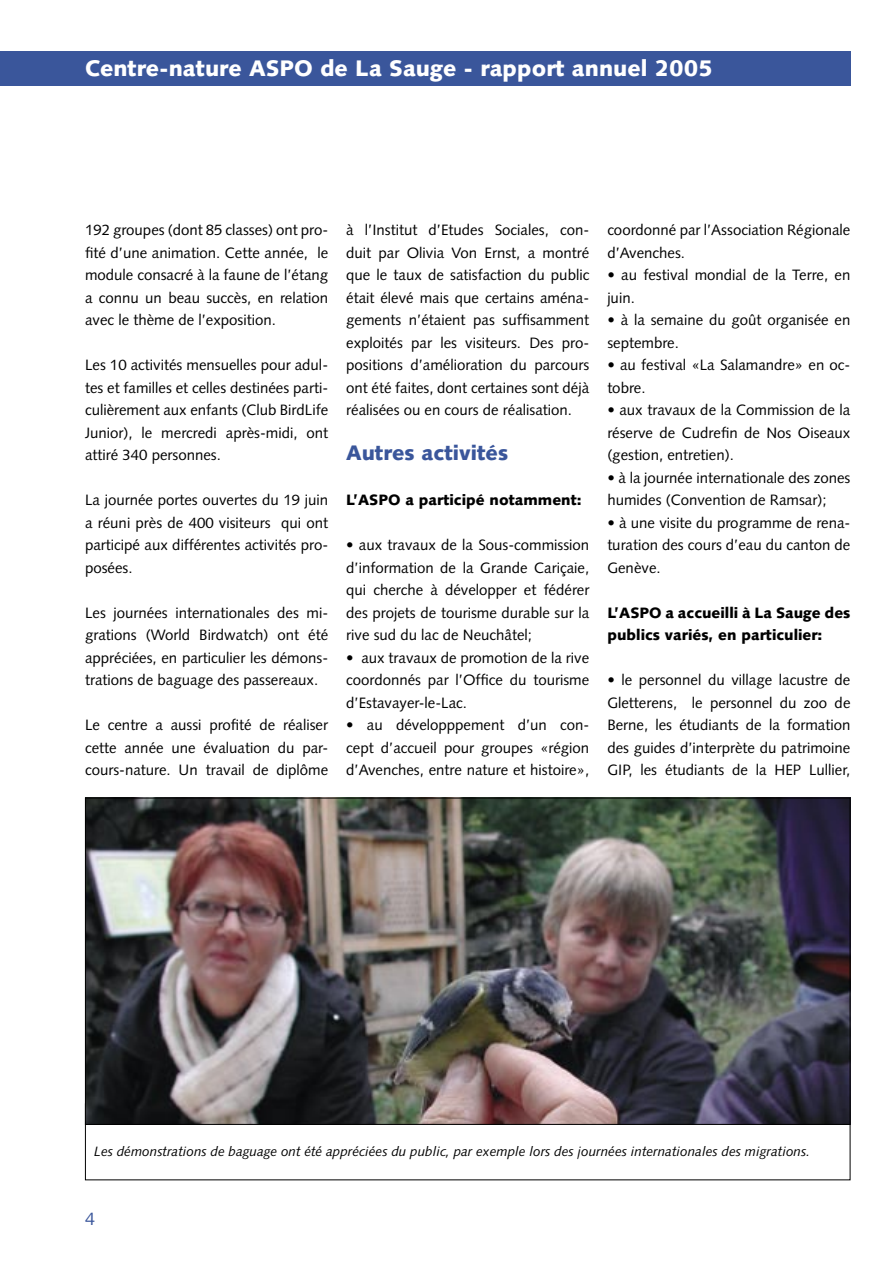
<style>
.page{position:relative;width:893px;height:1263px;background:#fff}
.page>*{position:absolute;margin:0;border:0;box-sizing:border-box;transform-origin:0 0}
.t1{font:900 22.5px "Syntax";color:#fff}
.Titres{font:900 21px "Syntax";color:#3a569b}
.t2{font:18px "Syntax";color:#3a569b}
.Texte_courant{font:15px/22.5px "Syntax";color:#000;text-align:justify}
.Sous-titres{font:900 15px/22.5px "Syntax";color:#000}
.Légendes{font:italic 13.5px "Syntax";color:#000}
</style>
<div class="page">
<div style="left:0;top:51px;width:850px;height:34px;background:#3a569b"></div>
<img style="left:87px;top:800px;width:761px;height:323px">
<h1 class="t1" style="left:85px;top:55px;width:629px">Centre-nature ASPO de La Sauge - rapport annuel 2005</h1>
<p class="Texte_courant" style="left:85px;top:219px;width:245px">192 groupes (dont 85 classes) ont pro&shy;fité d’une animation. Cette année, le module consacré à la faune de l’étang a connu un beau succès, en relation avec le thème de l’exposition.</p>
<p class="Texte_courant" style="left:85px;top:354px;width:245px">Les 10 activités mensuelles pour adul&shy;tes et familles et celles destinées parti&shy;culièrement aux enfants (Club BirdLife Junior), le mercredi après-midi, ont attiré 340 personnes.</p>
<p class="Texte_courant" style="left:85px;top:489px;width:245px">La journée portes ouvertes du 19 juin a réuni près de 400 visiteurs qui ont participé aux différentes activités pro&shy;posées.</p>
<p class="Texte_courant" style="left:85px;top:601px;width:245px">Les journées internationales des mi&shy;grations (World Birdwatch) ont été appréciées, en particulier les démons&shy;trations de baguage des passereaux.</p>
<p class="Texte_courant" style="left:85px;top:714px;width:245px">Le centre a aussi profité de réaliser cette année une évaluation du par&shy;cours-nature. Un travail de diplôme</p>
<p class="Texte_courant" style="left:346px;top:219px;width:245px">à l’Institut d’Etudes Sociales, con&shy;duit par Olivia Von Ernst, a montré que le taux de satisfaction du public était élevé mais que certains aména&shy;gements n’étaient pas suffisamment exploités par les visiteurs. Des pro&shy;positions d’amélioration du parcours ont été faites, dont certaines sont déjà réalisées ou en cours de réalisation.</p>
<p class="Titres" style="left:346px;top:440px;width:163px">Autres activités</p>
<p class="Sous-titres" style="left:346px;top:489px;width:237px">L’ASPO a participé notamment:</p>
<p class="Texte_courant" style="left:346px;top:534px;width:245px">• aux travaux de la Sous-commission d’information de la Grande Cariçaie, qui cherche à développer et fédérer des projets de tourisme durable sur la rive sud du lac de Neuchâtel;</p>
<p class="Texte_courant" style="left:346px;top:646px;width:245px">• aux travaux de promotion de la rive coordonnés par l’Office du tourisme d’Estavayer-le-Lac.</p>
<p class="Texte_courant" style="left:346px;top:714px;width:245px">• au développpement d’un con&shy;cept d’accueil pour groupes «région d’Avenches, entre nature et histoire»,</p>
<p class="Texte_courant" style="left:607px;top:219px;width:245px">coordonné par l’Association Régionale d’Avenches.</p>
<p class="Texte_courant" style="left:607px;top:264px;width:245px">• au festival mondial de la Terre, en juin.</p>
<p class="Texte_courant" style="left:607px;top:309px;width:245px">• à la semaine du goût organisée en septembre.</p>
<p class="Texte_courant" style="left:607px;top:354px;width:245px">• au festival «La Salamandre» en oc&shy;tobre.</p>
<p class="Texte_courant" style="left:607px;top:399px;width:245px">• aux travaux de la Commission de la réserve de Cudrefin de Nos Oiseaux (gestion, entretien).</p>
<p class="Texte_courant" style="left:607px;top:466px;width:245px">• à la journée internationale des zones humides (Convention de Ramsar);</p>
<p class="Texte_courant" style="left:607px;top:511px;width:245px">• à une visite du programme de rena&shy;turation des cours d’eau du canton de Genève.</p>
<p class="Sous-titres" style="left:607px;top:601px;width:245px">L’ASPO a accueilli à La Sauge des publics variés, en particulier:</p>
<p class="Texte_courant" style="left:607px;top:669px;width:245px">• le personnel du village lacustre de Gletterens, le personnel du zoo de Berne, les étudiants de la formation des guides d’interprète du patrimoine GIP, les étudiants de la HEP Lullier,</p>
<p class="Légendes" style="left:94px;top:1144px;width:717px">Les démonstrations de baguage ont été appréciées du public, par exemple lors des journées internationales des migrations.</p>
<p class="t2" style="left:85px;top:1208px;width:12px">4</p>
</div>
